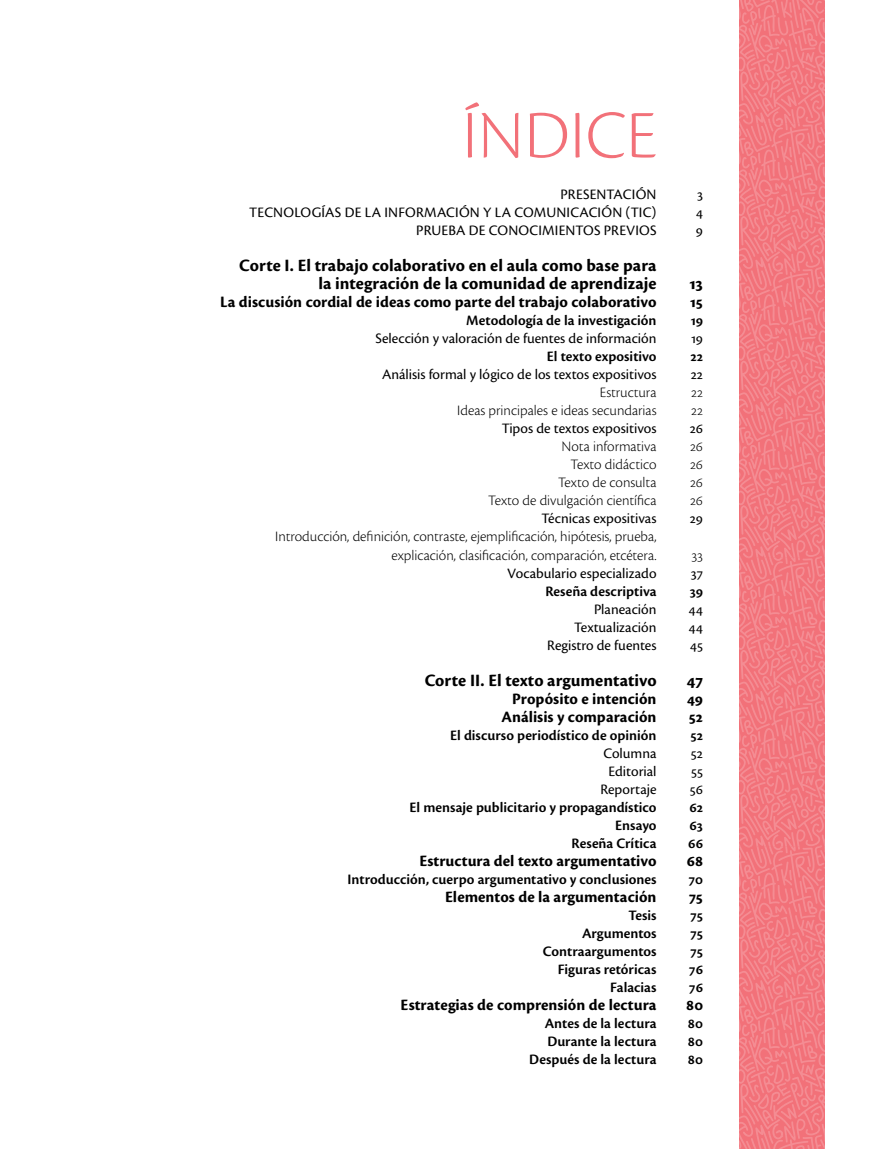
<style>
.page{position:relative;width:893px;height:1149px;background:#fff}
.page>*{position:absolute;margin:0;border:0;box-sizing:border-box;transform-origin:0 0}
.t1{font:300 70.5px "Cronos Pro";letter-spacing:.005em;color:#f27179}
.t2{font:700 18px/18px "Cronos Pro";letter-spacing:.005em;color:#000;text-align:right}
.t3{font:700 16.5px "Cronos Pro";letter-spacing:.005em;color:#000}
.t4{font:600 15px "Cronos Pro";color:#000}
.t5{font:15px "Cronos Pro";color:#000}
.t6{font:300 15px/18px "Cronos Pro";color:#000;text-align:right}
</style>
<div class="page">
<svg style="left:739px;top:0;width:86px;height:1148px;fill:#f2767e"></svg>
<h1 class="t1" style="left:462px;top:95px;width:196px">ÍNDICE</h1>
<p class="t5" style="left:560px;top:186px;width:97px">PRESENTACIÓN</p>
<p class="t5" style="left:697px;top:186px;width:8px">3</p>
<p class="t5" style="left:249px;top:204px;width:409px">TECNOLOGÍAS DE LA INFORMACIÓN Y LA COMUNICACIÓN (TIC)</p>
<p class="t5" style="left:696px;top:204px;width:9px">4</p>
<p class="t5" style="left:416px;top:222px;width:242px">PRUEBA DE CONOCIMIENTOS PREVIOS</p>
<p class="t5" style="left:696px;top:222px;width:9px">9</p>
<p class="t2" style="left:239px;top:257px;width:419px">Corte I. El trabajo colaborativo en el aula como base para la integración de la comunidad de aprendizaje</p>
<p class="t2" style="left:690px;top:275px;width:15px">13</p>
<p class="t3" style="left:220px;top:292px;width:438px">La discusión cordial de ideas como parte del trabajo colaborativo</p>
<p class="t3" style="left:690px;top:292px;width:14px">15</p>
<p class="t4" style="left:466px;top:312px;width:192px">Metodología de la investigación</p>
<p class="t4" style="left:691px;top:312px;width:14px">19</p>
<p class="t5" style="left:376px;top:330px;width:283px">Selección y valoración de fuentes de información</p>
<p class="t5" style="left:691px;top:330px;width:13px">19</p>
<p class="t4" style="left:547px;top:348px;width:111px">El texto expositivo</p>
<p class="t4" style="left:690px;top:348px;width:14px">22</p>
<p class="t5" style="left:382px;top:366px;width:276px">Análisis formal y lógico de los textos expositivos</p>
<p class="t5" style="left:691px;top:366px;width:14px">22</p>
<p class="t6" style="left:600px;top:383px;width:58px">Estructura</p>
<p class="t6" style="left:691px;top:383px;width:14px">22</p>
<p class="t6" style="left:457px;top:401px;width:201px">Ideas principales e ideas secundarias</p>
<p class="t6" style="left:691px;top:401px;width:14px">22</p>
<p class="t5" style="left:502px;top:420px;width:156px">Tipos de textos expositivos</p>
<p class="t5" style="left:690px;top:420px;width:15px">26</p>
<p class="t6" style="left:562px;top:437px;width:96px">Nota informativa</p>
<p class="t6" style="left:690px;top:437px;width:14px">26</p>
<p class="t6" style="left:571px;top:455px;width:87px">Texto didáctico</p>
<p class="t6" style="left:690px;top:455px;width:14px">26</p>
<p class="t6" style="left:558px;top:473px;width:100px">Texto de consulta</p>
<p class="t6" style="left:690px;top:473px;width:14px">26</p>
<p class="t6" style="left:488px;top:491px;width:170px">Texto de divulgación científica</p>
<p class="t6" style="left:690px;top:491px;width:14px">26</p>
<p class="t5" style="left:541px;top:510px;width:117px">Técnicas expositivas</p>
<p class="t5" style="left:690px;top:510px;width:15px">29</p>
<p class="t6" style="left:275px;top:527px;width:383px">Introducción, definición, contraste, ejemplificación, hipótesis, prueba, explicación, clasificación, comparación, etcétera.</p>
<p class="t6" style="left:691px;top:545px;width:13px">33</p>
<p class="t5" style="left:507px;top:564px;width:151px">Vocabulario especializado</p>
<p class="t5" style="left:691px;top:564px;width:14px">37</p>
<p class="t4" style="left:545px;top:582px;width:113px">Reseña descriptiva</p>
<p class="t4" style="left:690px;top:582px;width:15px">39</p>
<p class="t5" style="left:594px;top:600px;width:64px">Planeación</p>
<p class="t5" style="left:688px;top:600px;width:16px">44</p>
<p class="t5" style="left:574px;top:618px;width:84px">Textualización</p>
<p class="t5" style="left:688px;top:618px;width:16px">44</p>
<p class="t5" style="left:547px;top:636px;width:111px">Registro de fuentes</p>
<p class="t5" style="left:690px;top:636px;width:15px">45</p>
<p class="t2" style="left:425px;top:671px;width:233px">Corte II. El texto argumentativo</p>
<p class="t2" style="left:686px;top:671px;width:18px">47</p>
<p class="t3" style="left:512px;top:688px;width:146px">Propósito e intención</p>
<p class="t3" style="left:687px;top:688px;width:18px">49</p>
<p class="t3" style="left:502px;top:706px;width:156px">Análisis y comparación</p>
<p class="t3" style="left:689px;top:706px;width:16px">52</p>
<p class="t4" style="left:450px;top:726px;width:208px">El discurso periodístico de opinión</p>
<p class="t4" style="left:690px;top:726px;width:14px">52</p>
<p class="t5" style="left:603px;top:744px;width:55px">Columna</p>
<p class="t5" style="left:691px;top:744px;width:14px">52</p>
<p class="t5" style="left:609px;top:762px;width:50px">Editorial</p>
<p class="t5" style="left:691px;top:762px;width:13px">55</p>
<p class="t5" style="left:600px;top:780px;width:58px">Reportaje</p>
<p class="t5" style="left:690px;top:780px;width:15px">56</p>
<p class="t4" style="left:410px;top:798px;width:248px">El mensaje publicitario y propagandístico</p>
<p class="t4" style="left:689px;top:798px;width:15px">62</p>
<p class="t4" style="left:615px;top:816px;width:43px">Ensayo</p>
<p class="t4" style="left:690px;top:816px;width:15px">63</p>
<p class="t4" style="left:572px;top:834px;width:87px">Reseña Crítica</p>
<p class="t4" style="left:688px;top:834px;width:16px">66</p>
<p class="t3" style="left:419px;top:850px;width:239px">Estructura del texto argumentativo</p>
<p class="t3" style="left:687px;top:850px;width:18px">68</p>
<p class="t4" style="left:348px;top:870px;width:310px">Introducción, cuerpo argumentativo y conclusiones</p>
<p class="t4" style="left:689px;top:870px;width:16px">70</p>
<p class="t3" style="left:445px;top:886px;width:213px">Elementos de la argumentación</p>
<p class="t3" style="left:689px;top:886px;width:16px">75</p>
<p class="t4" style="left:628px;top:906px;width:30px">Tesis</p>
<p class="t4" style="left:690px;top:906px;width:14px">75</p>
<p class="t4" style="left:582px;top:924px;width:76px">Argumentos</p>
<p class="t4" style="left:690px;top:924px;width:14px">75</p>
<p class="t4" style="left:543px;top:942px;width:115px">Contraargumentos</p>
<p class="t4" style="left:690px;top:942px;width:14px">75</p>
<p class="t4" style="left:558px;top:960px;width:100px">Figuras retóricas</p>
<p class="t4" style="left:689px;top:960px;width:16px">76</p>
<p class="t4" style="left:610px;top:978px;width:48px">Falacias</p>
<p class="t4" style="left:689px;top:978px;width:16px">76</p>
<p class="t3" style="left:401px;top:994px;width:257px">Estrategias de comprensión de lectura</p>
<p class="t3" style="left:686px;top:994px;width:18px">80</p>
<p class="t4" style="left:545px;top:1014px;width:113px">Antes de la lectura</p>
<p class="t4" style="left:688px;top:1014px;width:17px">80</p>
<p class="t4" style="left:547px;top:1032px;width:111px">Durante la lectura</p>
<p class="t4" style="left:688px;top:1032px;width:17px">80</p>
<p class="t4" style="left:529px;top:1050px;width:129px">Después de la lectura</p>
<p class="t4" style="left:688px;top:1050px;width:17px">80</p>
</div>
